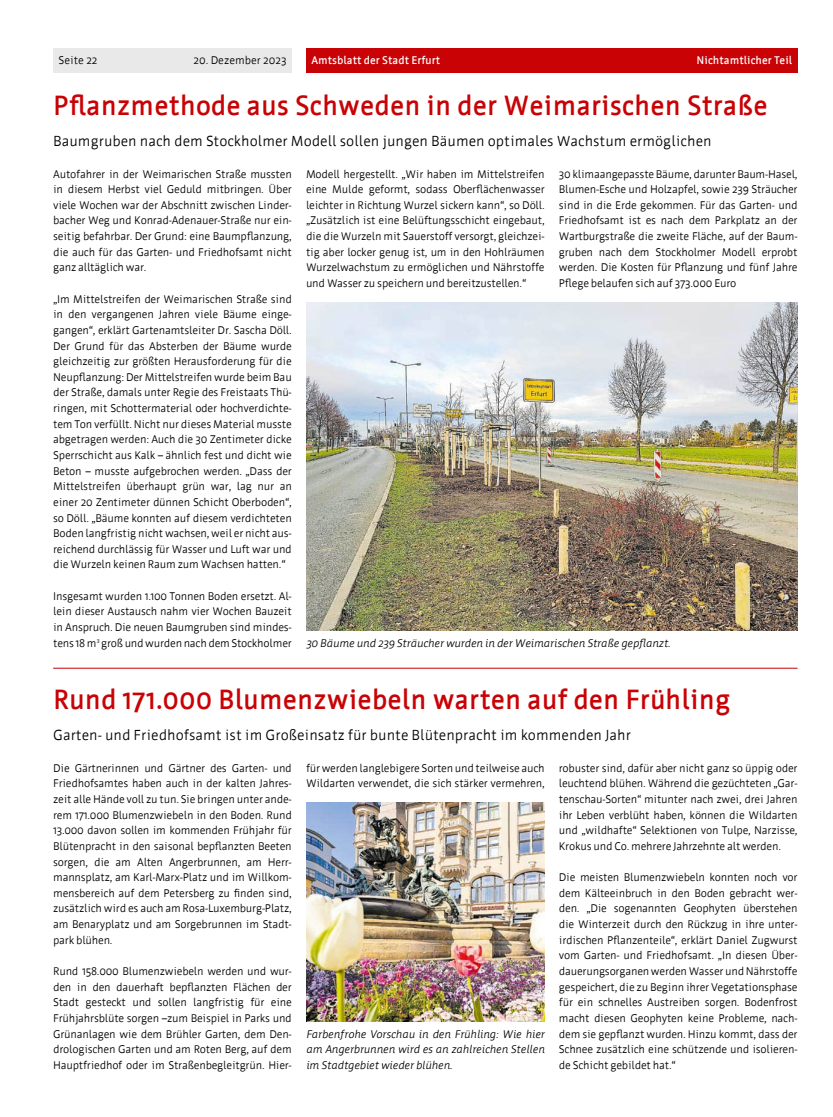
<style>
.page{position:relative;width:833px;height:1117px;background:#fff}
.page>*{position:absolute;margin:0;border:0;box-sizing:border-box;transform-origin:0 0}
.H1-u1{font:700 27.5px "Werk";color:#c80205}
.P-uz{font:14.38px "Werk";color:#000}
.P-Normal{font:11px/15.6px "Werk";letter-spacing:-.02em;color:#000;text-align:justify}
.t1{font:italic 11px/15.6px "Werk";letter-spacing:-.02em;color:#000;text-align:justify}
.t2{font:700 11px "Werk";color:#fff}
.P-Normal-2{font:11px "Werk";color:#000}
</style>
<div class="page">
<div style="left:53px;top:48px;width:239px;height:25px;background:#e9e9e9"></div>
<div style="left:306px;top:48px;width:491px;height:25px;background:#c80205"></div>
<hr style="left:53px;top:667px;width:744px;height:1px;background:#c80205">
<img style="left:306px;top:302px;width:491px;height:328px">
<img style="left:306px;top:802px;width:238px;height:219px">
<p class="P-Normal" style="left:58px;top:53px;width:41px">Seite 22</p>
<p class="P-Normal-2" style="left:193px;top:54px;width:95px">20. Dezember 2023</p>
<p class="t2" style="left:311px;top:55px;width:131px">Amtsblatt der Stadt Erfurt</p>
<p class="t2" style="left:696px;top:55px;width:97px">Nichtamtlicher Teil</p>
<h1 class="H1-u1" style="left:53px;top:90px;width:716px">Pflanzmethode aus Schweden in der Weimarischen Straße</h1>
<p class="P-uz" style="left:53px;top:133px;width:660px">Baumgruben nach dem Stockholmer Modell sollen jungen Bäumen optimales Wachstum ermöglichen</p>
<p class="P-Normal" style="left:53px;top:166px;width:240px">Autofahrer in der Weimarischen Straße mussten in diesem Herbst viel Geduld mitbringen. Über viele Wochen war der Abschnitt zwischen Linder&shy;bacher Weg und Konrad-Adenauer-Straße nur ein&shy;seitig befahrbar. Der Grund: eine Baumpflanzung, die auch für das Garten- und Friedhofsamt nicht ganz alltäglich war.</p>
<p class="P-Normal" style="left:53px;top:291px;width:240px">„Im Mittelstreifen der Weimarischen Straße sind in den vergangenen Jahren viele Bäume einge&shy;gangen“, erklärt Gartenamtsleiter Dr. Sascha Döll.<br>Der Grund für das Absterben der Bäume wurde gleichzeitig zur größten Herausforderung für die Neupflanzung: Der Mittelstreifen wurde beim Bau der Straße, damals unter Regie des Freistaats Thü&shy;ringen, mit Schottermaterial oder hochverdichte&shy;tem Ton verfüllt. Nicht nur dieses Material musste abgetragen werden: Auch die 30 Zentimeter dicke Sperrschicht aus Kalk – ähnlich fest und dicht wie Beton – musste aufgebrochen werden. „Dass der Mittelstreifen überhaupt grün war, lag nur an einer 20 Zentimeter dünnen Schicht Oberboden“, so Döll. „Bäume konnten auf diesem verdichteten Boden langfristig nicht wachsen, weil er nicht aus&shy;reichend durchlässig für Wasser und Luft war und die Wurzeln keinen Raum zum Wachsen hatten.“</p>
<p class="P-Normal" style="left:53px;top:588px;width:240px">Insgesamt wurden 1.100 Tonnen Boden ersetzt. Al&shy;lein dieser Austausch nahm vier Wochen Bauzeit in Anspruch. Die neuen Baumgruben sind mindes&shy;tens 18 m³ groß und wurden nach dem Stockholmer</p>
<p class="P-Normal" style="left:306px;top:166px;width:240px">Modell hergestellt. „Wir haben im Mittelstreifen eine Mulde geformt, sodass Oberflächenwasser leichter in Richtung Wurzel sickern kann“, so Döll. „Zusätzlich ist eine Belüftungsschicht eingebaut, die die Wurzeln mit Sauerstoff versorgt, gleichzei&shy;tig aber locker genug ist, um in den Hohlräumen Wurzelwachstum zu ermöglichen und Nährstoffe und Wasser zu speichern und bereitzustellen.“</p>
<p class="P-Normal" style="left:559px;top:166px;width:240px">30 klimaangepasste Bäume, darunter Baum-Hasel, Blumen-Esche und Holzapfel, sowie 239 Sträucher sind in die Erde gekommen. Für das Garten- und Friedhofsamt ist es nach dem Parkplatz an der Wartburgstraße die zweite Fläche, auf der Baum&shy;gruben nach dem Stockholmer Modell erprobt werden. Die Kosten für Pflanzung und fünf Jahre Pflege belaufen sich auf 373.000 Euro</p>
<p class="t1" style="left:306px;top:635px;width:366px">30 Bäume und 239 Sträucher wurden in der Weimarischen Straße gepflanzt.</p>
<h1 class="H1-u1" style="left:53px;top:684px;width:678px">Rund 171.000 Blumenzwiebeln warten auf den Frühling</h1>
<p class="P-uz" style="left:53px;top:727px;width:579px">Garten- und Friedhofsamt ist im Großeinsatz für bunte Blütenpracht im kommenden Jahr</p>
<p class="P-Normal" style="left:53px;top:760px;width:240px">Die Gärtnerinnen und Gärtner des Garten- und Friedhofsamtes haben auch in der kalten Jahres&shy;zeit alle Hände voll zu tun. Sie bringen unter ande&shy;rem 171.000 Blumenzwiebeln in den Boden. Rund 13.000 davon sollen im kommenden Frühjahr für Blütenpracht in den saisonal bepflanzten Beeten sorgen, die am Alten Angerbrunnen, am Herr&shy;mannsplatz, am Karl-Marx-Platz und im Willkom&shy;mensbereich auf dem Petersberg zu finden sind, zusätzlich wird es auch am Rosa-Luxemburg-Platz, am Benaryplatz und am Sorgebrunnen im Stadt&shy;park blühen.</p>
<p class="P-Normal" style="left:53px;top:963px;width:240px">Rund 158.000 Blumenzwiebeln werden und wur&shy;den in den dauerhaft bepflanzten Flächen der Stadt gesteckt und sollen langfristig für eine Frühjahrsblüte sorgen –zum Beispiel in Parks und Grünanlagen wie dem Brühler Garten, dem Den&shy;drologischen Garten und am Roten Berg, auf dem Hauptfriedhof oder im Straßenbegleitgrün. Hier-</p>
<p class="P-Normal" style="left:306px;top:760px;width:240px">für werden langlebigere Sorten und teilweise auch<br>Wildarten verwendet, die sich stärker vermehren,</p>
<p class="P-Normal" style="left:559px;top:760px;width:240px">robuster sind, dafür aber nicht ganz so üppig oder leuchtend blühen. Während die gezüchteten „Gar&shy;tenschau-Sorten“ mitunter nach zwei, drei Jahren ihr Leben verblüht haben, können die Wildarten und „wildhafte“ Selektionen von Tulpe, Narzisse, Krokus und Co. mehrere Jahrzehnte alt werden.</p>
<p class="P-Normal" style="left:559px;top:869px;width:240px">Die meisten Blumenzwiebeln konnten noch vor dem Kälteeinbruch in den Boden gebracht wer&shy;den. „Die sogenannten Geophyten überstehen die Winterzeit durch den Rückzug in ihre unter&shy;irdischen Pflanzenteile“, erklärt Daniel Zugwurst vom Garten- und Friedhofsamt. „In diesen Über&shy;dauerungsorganen werden Wasser und Nährstoffe gespeichert, die zu Beginn ihrer Vegetationsphase für ein schnelles Austreiben sorgen. Bodenfrost macht diesen Geophyten keine Probleme, nach&shy;dem sie gepflanzt wurden. Hinzu kommt, dass der Schnee zusätzlich eine schützende und isolieren&shy;de Schicht gebildet hat.“</p>
<p class="t1" style="left:306px;top:1025px;width:240px">Farbenfrohe Vorschau in den Frühling: Wie hier am Angerbrunnen wird es an zahlreichen Stellen im Stadtgebiet wieder blühen.</p>
</div>
